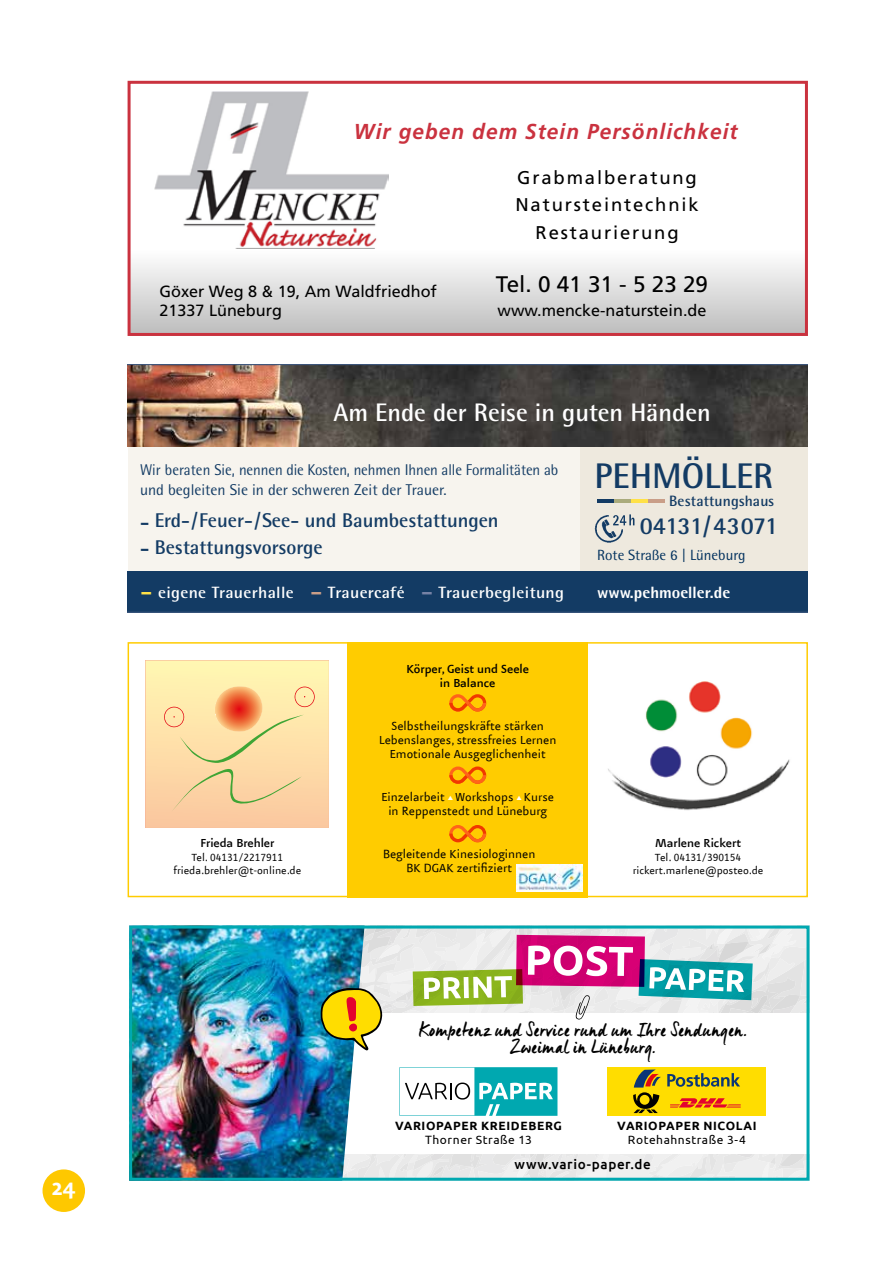
<style>
.page{position:relative;width:893px;height:1263px;background:#fff}
.page>*{position:absolute;margin:0;border:0;box-sizing:border-box;transform-origin:0 0}
.t1{font:700 35.7px "Rotis Semi Sans";color:#133b64}
.t2{font:700 25.35px "Rotis Semi Sans";color:#fff}
.t3{font:700 24.45px "Rotis Semi Sans";letter-spacing:-.02em;color:#133b64}
.t4{font:700 24px "Profile";color:#fff}
.t5{font:22.5px "Frutiger LT Std";color:#000}
.t6{font:italic 700 21.6px "Frutiger LT Std";letter-spacing:.055em;color:#ca323f;scale:.96 1}
.t7{font:700 19.95px/26.4px "Rotis Semi Sans";color:#133b64}
.t8{font:19.5px/17.4px "Manus";letter-spacing:.04em;color:#000;text-align:center}
.t9{font:18.45px/27.6px "Frutiger LT Std";letter-spacing:.1em;color:#000;text-align:center}
.t10{font:700 16.35px "Rotis Semi Sans";letter-spacing:.02em;color:#fff;scale:1.05 1}
.t11{font:800 16.35px "Rotis Semi Sans";color:#fff}
.t12{font:16.2px/19.8px "Frutiger LT Std";color:#000}
.t13{font:15.6px/19.5px "Rotis Semi Sans";letter-spacing:-.005em;color:#133b64;scale:.95 1}
.t14{font:700 15px "Rotis Semi Sans";letter-spacing:.01em;color:#133b64}
.t15{font:14.85px "Rotis Semi Sans";color:#00305d}
.t16{font:13.5px/14.2px "Finn Regular TF";color:#000;text-align:center}
.t17{font:13.5px/14.2px "Finn Bold TF";color:#000;text-align:center}
.t18{font:500 13.5px "Ubuntu";letter-spacing:.04em;color:#000}
.t19{font:12px/13.5px "Finn Regular TF";color:#000;text-align:center}
.t20{font:700 12px "Ubuntu";letter-spacing:.05em;color:#000}
.t21{font:12px "Ubuntu";letter-spacing:.05em;color:#000}
.s1{font-weight:800}
.s2{font-size:26.7px;color:#ffe147}
.s3{font-size:26.7px;color:#c99e88}
.s4{font-size:26.7px;color:#7682a5}
.s5{color:#fff}
</style>
<div class="page">
<div style="left:43px;top:1169px;width:42px;height:43px;background:#fec800;border-radius:50%"></div>
<div style="left:131px;top:250px;width:677px;height:85px;background:linear-gradient(to bottom,#fefefe,#bcbcbc)"></div>
<img style="left:154px;top:92px;width:235px;height:157px">
<div style="left:128px;top:81px;width:680px;height:255px;border:3px solid #ca323f"></div>
<svg style="left:128px;top:364px;width:680px;height:249px;background:#999a9a"></svg>
<div style="left:128px;top:642px;width:680px;height:255px;border:2px solid #fc0"></div>
<div style="left:347px;top:642px;width:241px;height:255px;background:#fc0"></div>
<svg style="left:146px;top:660px;width:183px;height:168px;background:#f9d8a1"></svg>
<img style="left:517px;top:864px;width:66px;height:28px">
<img style="left:608px;top:681px;width:182px;height:129px">
<svg style="left:449px;top:694px;width:37px;height:17px"></svg>
<svg style="left:449px;top:766px;width:37px;height:18px"></svg>
<svg style="left:449px;top:825px;width:37px;height:17px"></svg>
<img style="left:129px;top:925px;width:679px;height:256px">
<div style="left:349px;top:1023px;width:8px;height:8px;background:#e4032e;border-radius:4px"></div>
<h3 class="t4" style="left:52px;top:1175px;width:25px">24</h3>
<h3 class="t6" style="left:354px;top:119px;width:401px">Wir geben dem Stein Persönlichkeit</h3>
<p class="t12" style="left:159px;top:281px;width:279px">Göxer Weg 8 &amp; 19, Am Waldfriedhof<br>21337 Lüneburg</p>
<h3 class="t9" style="left:515px;top:164px;width:185px">Grabmalberatung<br>Natursteintechnik<br>Restaurierung</h3>
<h3 class="t5" style="left:496px;top:271px;width:214px">Tel. 0 41 31 - 5 23 29</h3>
<p class="t12" style="left:498px;top:300px;width:210px">www.mencke-naturstein.de</p>
<h2 class="t2" style="left:333px;top:397px;width:379px">Am Ende der Reise in guten Händen</h2>
<p class="t13" style="left:140px;top:460px;width:442px">Wir beraten Sie, nennen die Kosten, nehmen Ihnen alle Formalitäten ab und begleiten Sie in der schweren Zeit der Trauer.</p>
<h3 class="t7" style="left:140px;top:507px;width:360px"><span class="s1">‑</span> Erd-/Feuer-/See- und Baumbestattungen <span class="s1">‑</span> Bestattungsvorsorge</h3>
<p class="t10" style="left:140px;top:583px;width:405px"><span class="s2">-</span> eigene Trauerhalle <span class="s3">-</span> Trauercafé <span class="s4">-</span> Trauerbegleitung</p>
<p class="t17" style="left:200px;top:836px;width:76px">Frieda Brehler</p>
<p class="t19" style="left:174px;top:851px;width:129px">Tel. 04131/2217911 frieda.brehler@t-online.de</p>
<p class="t17" style="left:406px;top:662px;width:124px">Körper, Geist und Seele in Balance</p>
<p class="t16" style="left:379px;top:719px;width:179px">Selbstheilungskräfte stärken<br>Lebenslanges, stressfreies Lernen<br>Emotionale Ausgeglichenheit</p>
<p class="t16" style="left:381px;top:790px;width:174px">Einzelarbeit <span class="s5">▲</span> Workshops <span class="s5">▲</span> Kurse in Reppenstedt und Lüneburg</p>
<p class="t16" style="left:383px;top:847px;width:154px">Begleitende Kinesiologinnen<br>BK DGAK zertifiziert</p>
<h1 class="t1" style="left:595px;top:454px;width:180px">PEHMÖLLER</h1>
<h3 class="t3" style="left:640px;top:511px;width:140px">04131/43071</h3>
<p class="t14" style="left:669px;top:492px;width:107px">Bestattungshaus</p>
<p class="t15" style="left:597px;top:546px;width:150px">Rote Straße 6 | Lüneburg</p>
<p class="t11" style="left:597px;top:582px;width:135px">www.pehmoeller.de</p>
<p class="t17" style="left:655px;top:836px;width:87px">Marlene Rickert</p>
<p class="t19" style="left:633px;top:851px;width:132px">Tel. 04131/390154 rickert.marlene@posteo.de</p>
<h3 class="t8" style="left:419px;top:1020px;width:329px">Kompetenz und Service rund um Ihre Sendungen.<br>Zweimal in Lüneburg.</h3>
<p class="t20" style="left:395px;top:1119px;width:168px">VARIOPAPER KREIDEBERG</p>
<p class="t21" style="left:425px;top:1132px;width:108px">Thorner Straße 13</p>
<p class="t20" style="left:617px;top:1119px;width:141px">VARIOPAPER NICOLAI</p>
<p class="t21" style="left:628px;top:1132px;width:119px">Rotehahnstraße 3-4</p>
<p class="t18" style="left:514px;top:1156px;width:138px">www.vario-paper.de</p>
</div>
